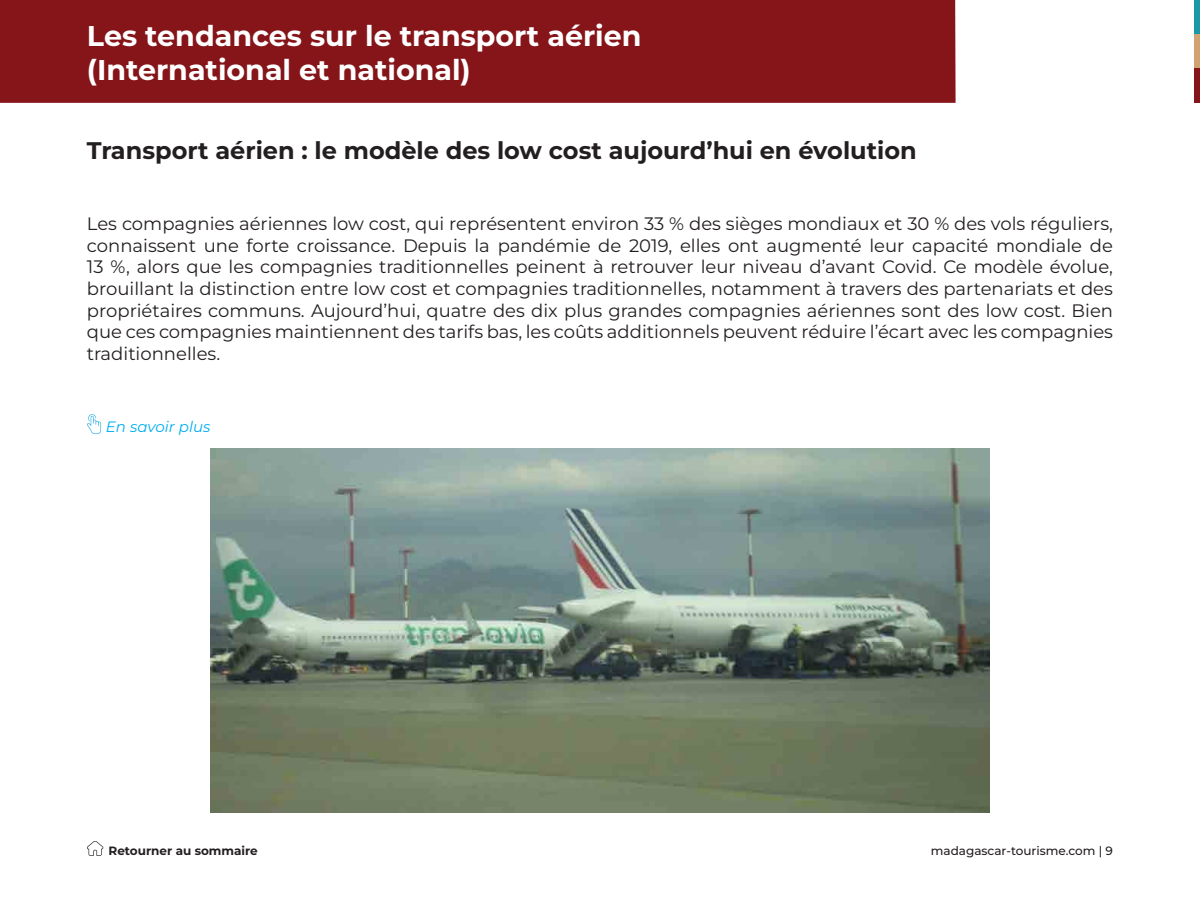
<style>
.page{position:relative;width:1200px;height:898px;background:#fff}
.page>*{position:absolute;margin:0;border:0;box-sizing:border-box;transform-origin:0 0}
.Theme{font:700 28.5px/34.2px "Montserrat";color:#fff}
.TITRE{font:700 24px "Montserrat";color:#231f20}
.texte{font:18px/21.6px "Montserrat";color:#231f20;text-align:justify}
.en_savoir_plu{font:italic 15px "Montserrat";color:#00aeef}
.t1{font:500 12px "Montserrat";color:#231f20}
.Retourner{font:700 12px "Montserrat";color:#231f20}
</style>
<div class="page">
<div style="left:1194px;top:0;width:5px;height:34px;background:#1d97a5"></div>
<div style="left:1194px;top:34px;width:5px;height:35px;background:#d1a373"></div>
<div style="left:1194px;top:69px;width:5px;height:34px;background:#851519"></div>
<div style="left:0;top:0;width:955px;height:103px;background:#851519"></div>
<svg style="left:87px;top:414px;width:14px;height:20px"></svg>
<svg style="left:87px;top:841px;width:16px;height:14px"></svg>
<img style="left:210px;top:449px;width:779px;height:363px">
<p class="Theme" style="left:87px;top:18px;width:556px">Les tendances sur le transport aérien (International et national)</p>
<p class="TITRE" style="left:87px;top:135px;width:831px">Transport aérien : le modèle des low cost aujourd’hui en évolution</p>
<p class="texte" style="left:87px;top:212px;width:1027px">Les compagnies aériennes low cost, qui représentent environ 33 % des sièges mondiaux et 30 % des vols réguliers, connaissent une forte croissance. Depuis la pandémie de 2019, elles ont augmenté leur capacité mondiale de 13 %, alors que les compagnies traditionnelles peinent à retrouver leur niveau d’avant Covid. Ce modèle évolue, brouillant la distinction entre low cost et compagnies traditionnelles, notamment à travers des partenariats et des propriétaires communs. Aujourd’hui, quatre des dix plus grandes compagnies aériennes sont des low cost. Bien que ces compagnies maintiennent des tarifs bas, les coûts additionnels peuvent réduire l’écart avec les compagnies traditionnelles.</p>
<p class="en_savoir_plu" style="left:106px;top:417px;width:106px">En savoir plus</p>
<p class="Retourner" style="left:108px;top:842px;width:151px">Retourner au sommaire</p>
<p class="t1" style="left:930px;top:842px;width:184px">madagascar-tourisme.com | 9</p>
</div>
